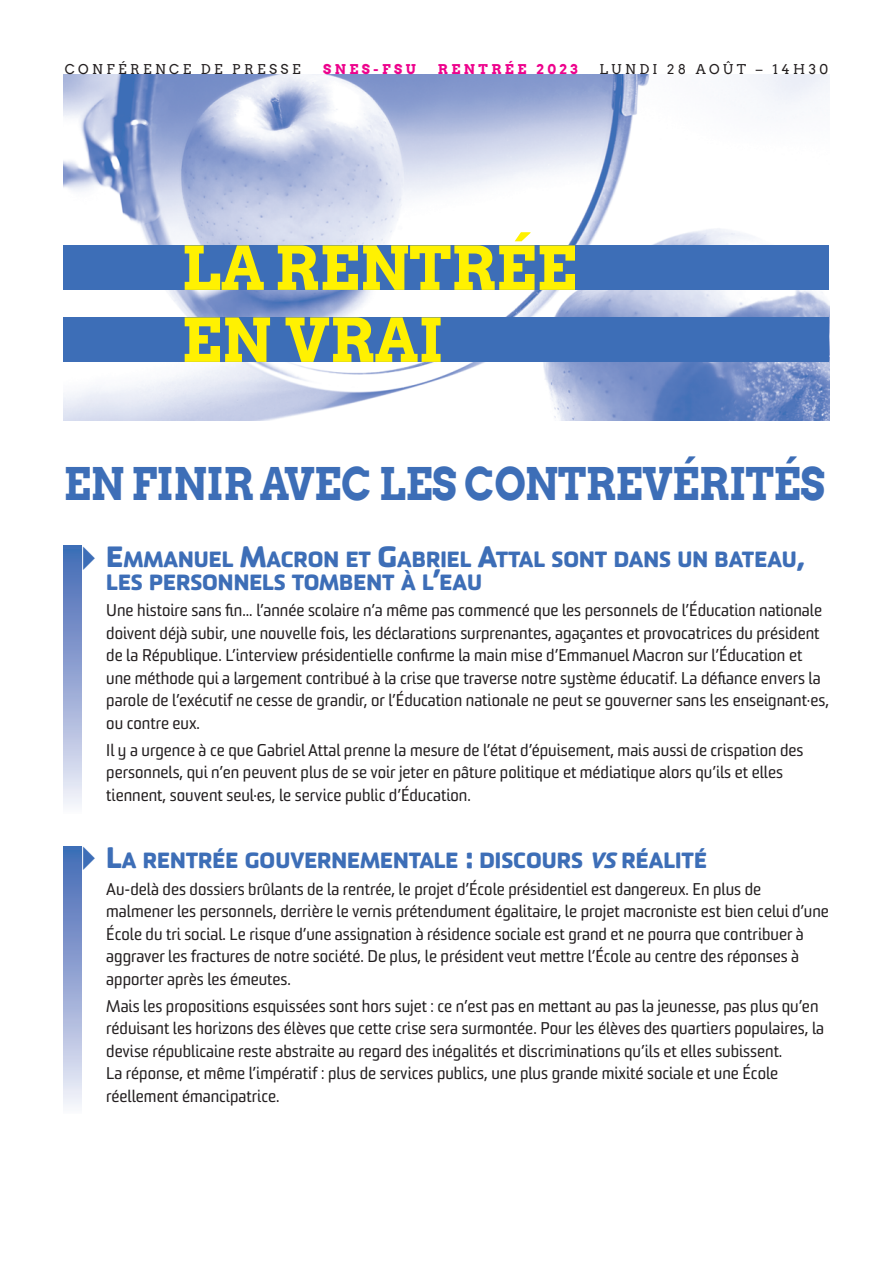
<style>
.page{position:relative;width:893px;height:1263px;background:#fff}
.page>*{position:absolute;margin:0;border:0;box-sizing:border-box;transform-origin:0 0}
.t1{font:700 60px/72px "Arvo";color:#fff101}
.t2{font:700 45px "Arvo";letter-spacing:-.01em;color:#3d6eb7;scale:.9 1}
.t3{font:800 21.3px/22.5px "Sommet Rounded";color:#3d6eb7}
.t4{font:16.5px/22.5px "Sommet";color:#231f20}
.t5{font:13.5px "Arvo";letter-spacing:.255em;color:#231f20}
.t6{font:700 13.5px "Arvo";letter-spacing:.255em;color:#ed028c}
.s1{font-size:28.5px}
.s2{font-style:italic}
</style>
<div class="page">
<img style="left:64px;top:74px;width:765px;height:346px">
<div style="left:64px;top:245px;width:765px;height:45px;background:#3d6eb7"></div>
<div style="left:64px;top:317px;width:765px;height:45px;background:#3d6eb7"></div>
<div style="left:64px;top:546px;width:17px;height:267px;background:linear-gradient(to bottom,#3d65b3,#f3f1f9)"></div>
<div style="left:64px;top:846px;width:17px;height:268px;background:linear-gradient(to bottom,#3d64b2,#f3f0f9)"></div>
<p class="t5" style="left:65px;top:61px;width:237px">CONFÉRENCE DE PRESSE</p>
<p class="t6" style="left:323px;top:61px;width:94px">SNES-FSU</p>
<p class="t6" style="left:438px;top:61px;width:141px">RENTRÉE 2023</p>
<p class="t5" style="left:600px;top:61px;width:230px">LUNDI 28 AOÛT – 14H30</p>
<h1 class="t1" style="left:181px;top:233px;width:397px">LA RENTRÉE<br>EN VRAI</h1>
<h2 class="t2" style="left:64px;top:458px;width:847px">EN FINIR AVEC LES CONTREVÉRITÉS</h2>
<p class="t3" style="left:106px;top:548px;width:700px"><span class="s1">E</span>MMANUEL <span class="s1">M</span>ACRON ET <span class="s1">G</span>ABRIEL <span class="s1">A</span>TTAL SONT DANS UN BATEAU<span class="s1">,<br></span>LES PERSONNELS TOMBENT À L<span class="s1">’</span>EAU</p>
<p class="t4" style="left:106px;top:601px;width:724px">Une histoire sans fin... l’année scolaire n’a même pas commencé que les personnels de l’Éducation nationale doivent déjà subir, une nouvelle fois, les déclarations surprenantes, agaçantes et provocatrices du président de la République. L’interview présidentielle confirme la main mise d’Emmanuel Macron sur l’Éducation et une méthode qui a largement contribué à la crise que traverse notre système éducatif. La défiance envers la parole de l’exécutif ne cesse de grandir, or l’Éducation nationale ne peut se gouverner sans les enseignant·es, ou contre eux.</p>
<p class="t4" style="left:106px;top:740px;width:699px">Il y a urgence à ce que Gabriel Attal prenne la mesure de l’état d’épuisement, mais aussi de crispation des personnels, qui n’en peuvent plus de se voir jeter en pâture politique et médiatique alors qu’ils et elles tiennent, souvent seul·es, le service public d’Éducation.</p>
<p class="t3" style="left:106px;top:850px;width:602px"><span class="s1">L</span>A RENTRÉE GOUVERNEMENTALE <span class="s1">:</span> DISCOURS <span class="s2">VS</span> RÉALITÉ</p>
<p class="t4" style="left:106px;top:879px;width:724px">Au-delà des dossiers brûlants de la rentrée, le projet d’École présidentiel est dangereux. En plus de malmener les personnels, derrière le vernis prétendument égalitaire, le projet macroniste est bien celui d’une École du tri social. Le risque d’une assignation à résidence sociale est grand et ne pourra que contribuer à aggraver les fractures de notre société. De plus, le président veut mettre l’École au centre des réponses à apporter après les émeutes.</p>
<p class="t4" style="left:106px;top:996px;width:719px">Mais les propositions esquissées sont hors sujet : ce n’est pas en mettant au pas la jeunesse, pas plus qu’en réduisant les horizons des élèves que cette crise sera surmontée. Pour les élèves des quartiers populaires, la devise républicaine reste abstraite au regard des inégalités et discriminations qu’ils et elles subissent.<br>La réponse, et même l’impératif : plus de services publics, une plus grande mixité sociale et une École réellement émancipatrice.</p>
</div>
